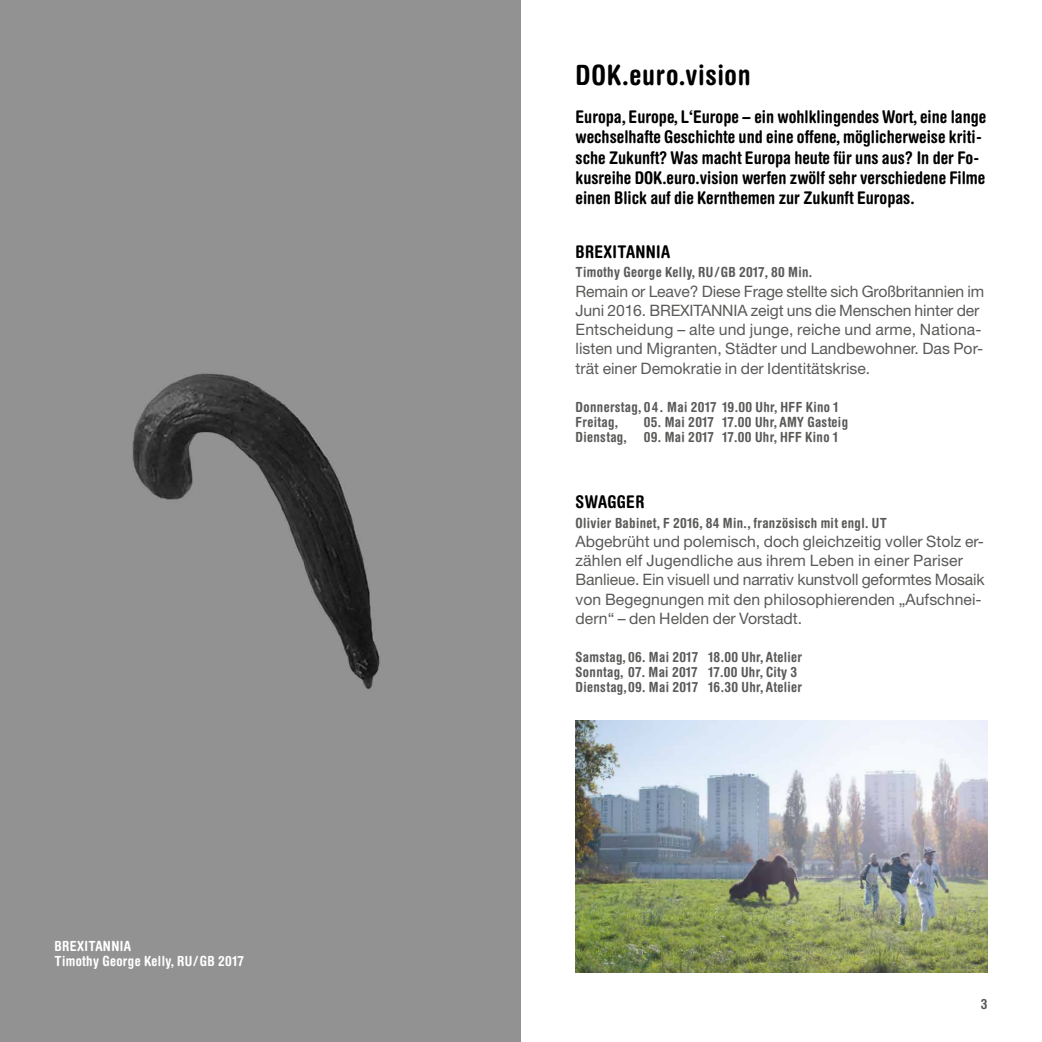
<style>
.page{position:relative;width:1042px;height:1042px;background:#fff}
.page>*{position:absolute;margin:0;border:0;box-sizing:border-box;transform-origin:0 0}
.t1{font:700 condensed 28px "Helvetica Rounded LT";letter-spacing:.025em;color:#000}
.t2{font:700 condensed 17.5px/20.1px "Helvetica Rounded LT Std";color:#000}
.t3{font:700 condensed 17.5px "Helvetica Rounded LT Std";letter-spacing:.02em;color:#000}
.t4{font:15.75px/19.2px "Helvetica Neue LT Std";color:#5a5a59}
.t5{font:700 condensed 14px/14.9px "Helvetica Rounded LT Std";letter-spacing:.025em;color:#5a5a59}
.t6{font:700 condensed 14px/14.9px "Helvetica Rounded LT Std";letter-spacing:.025em;color:#fff}
</style>
<div class="page">
<div style="left:0;top:0;width:521px;height:1042px;background:#929292"></div>
<img style="left:575px;top:720px;width:412px;height:252px">
<p class="t6" style="left:55px;top:938px;width:191px">BREXITANN IA<br>Timothy George Kelly, RU / GB 2017</p>
<h1 class="t1" style="left:575px;top:58px;width:177px">DOK.euro.vision</h1>
<p class="t2" style="left:575px;top:107px;width:412px">Europa, Europe, L‘Europe – ein wohlklingendes Wort, eine lange wechselhafte Geschichte und eine offene, möglicherweise kriti&shy;sche Zukunft? Was macht Europa heute für uns aus? In der Fo&shy;kusreihe DOK.euro.vision werfen zwölf sehr verschiedene Filme einen Blick auf die Kernthemen zur Zukunft Europas.</p>
<p class="t3" style="left:575px;top:241px;width:96px">BREXITANN IA</p>
<p class="t5" style="left:575px;top:265px;width:238px">Timothy George Kelly, RU / GB 2017, 80 Min.</p>
<p class="t4" style="left:575px;top:281px;width:410px">Remain or Leave? Diese Frage stellte sich Großbritannien im Juni 2016. BREXITANNIA zeigt uns die Menschen hinter der Entscheidung – alte und junge, reiche und arme, Nationa&shy;listen und Migranten, Städter und Landbewohner. Das Por&shy;trät einer Demokratie in der Identitätskrise.</p>
<p class="t5" style="left:575px;top:399px;width:264px">Donnerstag, 04. Mai 2017 19.00 Uhr, HFF Kino 1<br>Freitag,</p>
<p class="t5" style="left:575px;top:414px;width:274px;text-indent:68px">05. Mai 2017 17.00 Uhr, AMY Gasteig<br>Dienstag, 09. Mai 2017 17.00 Uhr, HFF Kino 1</p>
<p class="t2" style="left:575px;top:492px;width:70px">SWAGGE R</p>
<p class="t5" style="left:575px;top:515px;width:313px">Olivier Babinet, F 2016, 84 Min., französisch mit engl. UT</p>
<p class="t4" style="left:575px;top:531px;width:411px">Abgebrüht und polemisch, doch gleichzeitig voller Stolz er&shy;zählen elf Jugendliche aus ihrem Leben in einer Pariser Banlieue. Ein visuell und narrativ kunstvoll geformtes Mosaik von Begegnungen mit den philosophierenden „Aufschnei&shy;dern“ – den Helden der Vorstadt.</p>
<p class="t5" style="left:575px;top:650px;width:228px">Samstag, 06. Mai 2017 18.00 Uhr, Atelier<br>Sonntag, 07. Mai 2017 17.00 Uhr, City 3<br>Dienstag,09. Mai 2017 16.30 Uhr, Atelier</p>
<p class="t5" style="left:980px;top:996px;width:8px">3</p>
</div>
